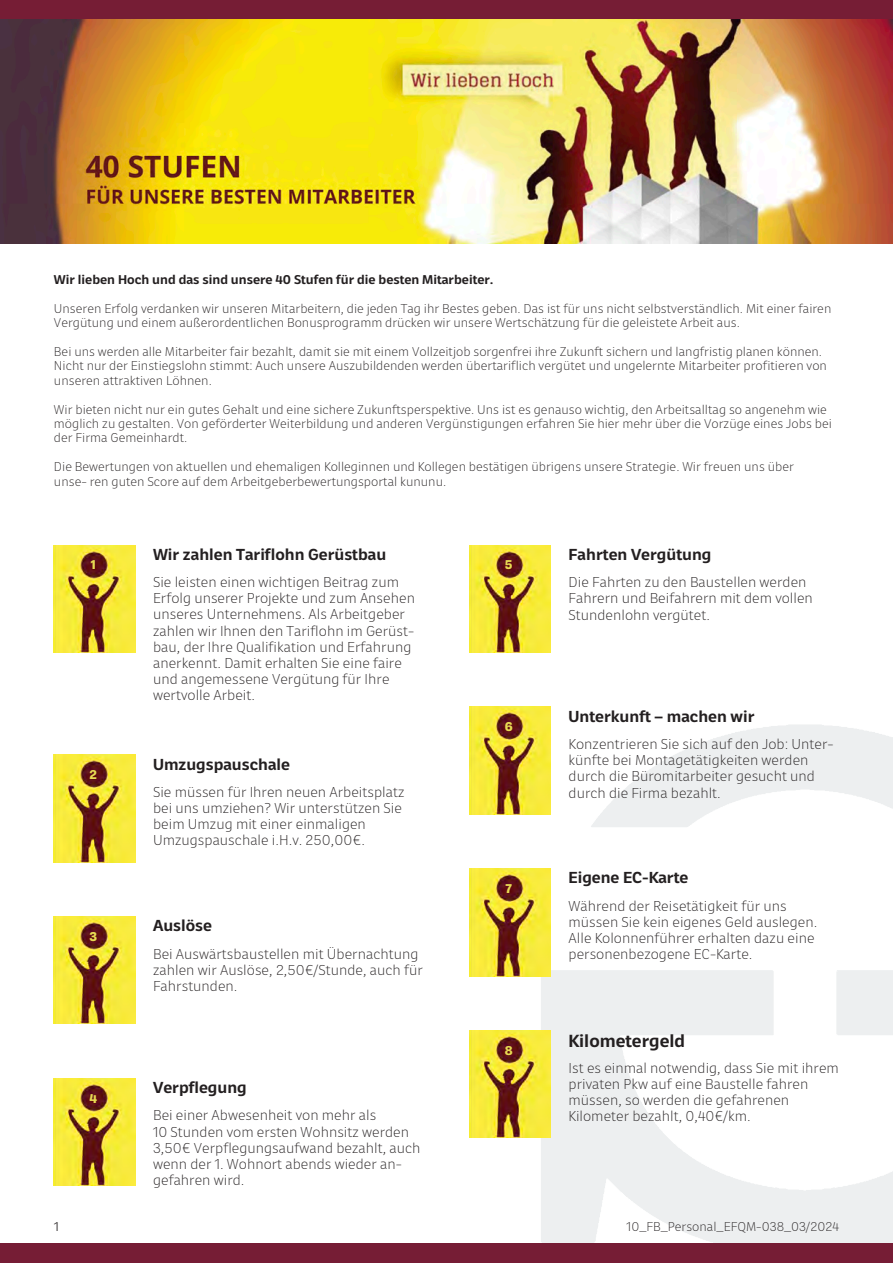
<style>
.page{position:relative;width:893px;height:1263px;background:#fff}
.page>*{position:absolute;margin:0;border:0;box-sizing:border-box;transform-origin:0 0}
.t1{font:600 16.5px "Neutronic";color:#231f20}
.t2{font:600 15px "Neutronic";color:#231f20}
.t3{font:200 13.5px/16.2px "Neutronic";color:#231f20}
.t4{font:200 12px/14.4px "Neutronic";color:#231f20}
.t5{font:600 12px "Neutronic";color:#231f20}
.t6{font:700 12px "Neutronic";color:#e7db53}
.t7{font:300 12px "Neutronic";color:#231f20}
</style>
<div class="page">
<img style="left:487px;top:712px;width:406px;height:532px">
<div style="left:0;top:0;width:893px;height:19px;background:#761d35"></div>
<div style="left:0;top:1244px;width:893px;height:19px;background:#761d35"></div>
<img style="left:0;top:19px;width:893px;height:224px">
<img style="left:54px;top:545px;width:81px;height:107px">
<img style="left:54px;top:755px;width:81px;height:107px">
<img style="left:54px;top:917px;width:81px;height:107px">
<img style="left:54px;top:1078px;width:81px;height:108px">
<img style="left:469px;top:545px;width:81px;height:107px">
<img style="left:469px;top:707px;width:81px;height:107px">
<img style="left:469px;top:869px;width:81px;height:107px">
<img style="left:469px;top:1030px;width:81px;height:108px">
<p class="t5" style="left:54px;top:270px;width:441px">Wir lieben Hoch und das sind unsere 40 Stufen für die besten Mitarbeiter.</p>
<p class="t4" style="left:54px;top:300px;width:779px">Unseren Erfolg verdanken wir unseren Mitarbeitern, die jeden Tag ihr Bestes geben. Das ist für uns nicht selbstverständlich. Mit einer fairen<br>Vergütung und einem außerordentlichen Bonusprogramm drücken wir unsere Wertschätzung für die geleistete Arbeit aus.</p>
<p class="t4" style="left:54px;top:343px;width:774px">Bei uns werden alle Mitarbeiter fair bezahlt, damit sie mit einem Vollzeitjob sorgenfrei ihre Zukunft sichern und langfristig planen können.<br>Nicht nur der Einstiegslohn stimmt: Auch unsere Auszubildenden werden übertariflich vergütet und ungelernte Mitarbeiter profitieren von unseren attraktiven Löhnen.</p>
<p class="t4" style="left:54px;top:401px;width:779px">Wir bieten nicht nur ein gutes Gehalt und eine sichere Zukunftsperspektive. Uns ist es genauso wichtig, den Arbeitsalltag so angenehm wie möglich zu gestalten. Von geförderter Weiterbildung und anderen Vergünstigungen erfahren Sie hier mehr über die Vorzüge eines Jobs bei der Firma Gemeinhardt.</p>
<p class="t4" style="left:54px;top:458px;width:741px">Die Bewertungen von aktuellen und ehemaligen Kolleginnen und Kollegen bestätigen übrigens unsere Strategie. Wir freuen uns über unse- ren guten Score auf dem Arbeitgeberbewertungsportal kununu.</p>
<p class="t6" style="left:91px;top:555px;width:7px">1</p>
<p class="t6" style="left:90px;top:765px;width:9px">2</p>
<p class="t6" style="left:89px;top:927px;width:9px">3</p>
<p class="t6" style="left:90px;top:1089px;width:9px">4</p>
<p class="t2" style="left:153px;top:542px;width:235px">Wir zahlen Tariflohn Gerüstbau</p>
<p class="t3" style="left:153px;top:573px;width:263px">Sie leisten einen wichtigen Beitrag zum Erfolg unserer Projekte und zum Ansehen unseres Unternehmens. Als Arbeitgeber zahlen wir Ihnen den Tariflohn im Gerüst&shy;bau, der Ihre Qualifikation und Erfahrung anerkennt. Damit erhalten Sie eine faire und angemessene Vergütung für Ihre wertvolle Arbeit.</p>
<p class="t2" style="left:153px;top:752px;width:138px">Umzugspauschale</p>
<p class="t3" style="left:153px;top:782px;width:253px">Sie müssen für Ihren neuen Arbeitsplatz bei uns umziehen? Wir unterstützen Sie beim Umzug mit einer einmaligen Umzugspauschale i.H.v. 250,00€.</p>
<p class="t2" style="left:153px;top:914px;width:60px">Auslöse</p>
<p class="t3" style="left:153px;top:944px;width:271px">Bei Auswärtsbaustellen mit Übernachtung zahlen wir Auslöse, 2,50€/Stunde, auch für<br>Fahrstunden.</p>
<p class="t2" style="left:153px;top:1076px;width:95px">Verpflegung</p>
<p class="t3" style="left:153px;top:1106px;width:269px">Bei einer Abwesenheit von mehr als<br>10 Stunden vom ersten Wohnsitz werden 3,50€ Verpflegungsaufwand bezahlt, auch wenn der 1. Wohnort abends wieder an&shy;gefahren wird.</p>
<p class="t6" style="left:505px;top:556px;width:9px">5</p>
<p class="t6" style="left:505px;top:717px;width:10px">6</p>
<p class="t6" style="left:505px;top:879px;width:8px">7</p>
<p class="t6" style="left:505px;top:1041px;width:9px">8</p>
<p class="t2" style="left:569px;top:543px;width:144px">Fahrten Vergütung</p>
<p class="t3" style="left:569px;top:573px;width:246px">Die Fahrten zu den Baustellen werden<br>Fahrern und Beifahrern mit dem vollen<br>Stundenlohn vergütet.</p>
<p class="t2" style="left:569px;top:704px;width:187px">Unterkunft – machen wir</p>
<p class="t3" style="left:569px;top:735px;width:267px">Konzentrieren Sie sich auf den Job: Unter&shy;künfte bei Montagetätigkeiten werden durch die Büromitarbeiter gesucht und durch die Firma bezahlt.</p>
<p class="t2" style="left:569px;top:866px;width:121px">Eigene EC-Karte</p>
<p class="t3" style="left:569px;top:896px;width:250px">Während der Reisetätigkeit für uns müssen Sie kein eigenes Geld auslegen.<br>Alle Kolonnenführer erhalten dazu eine personenbezogene EC-Karte.</p>
<p class="t1" style="left:569px;top:1028px;width:118px">Kilometergeld</p>
<p class="t3" style="left:569px;top:1058px;width:272px">Ist es einmal notwendig, dass Sie mit ihrem privaten Pkw auf eine Baustelle fahren müssen, so werden die gefahrenen Kilometer bezahlt, 0,40€/km.</p>
<p class="t7" style="left:54px;top:1218px;width:6px">1</p>
<p class="t4" style="left:627px;top:1218px;width:214px">10_FB_Personal_EFQM-038_03/2024</p>
</div>
